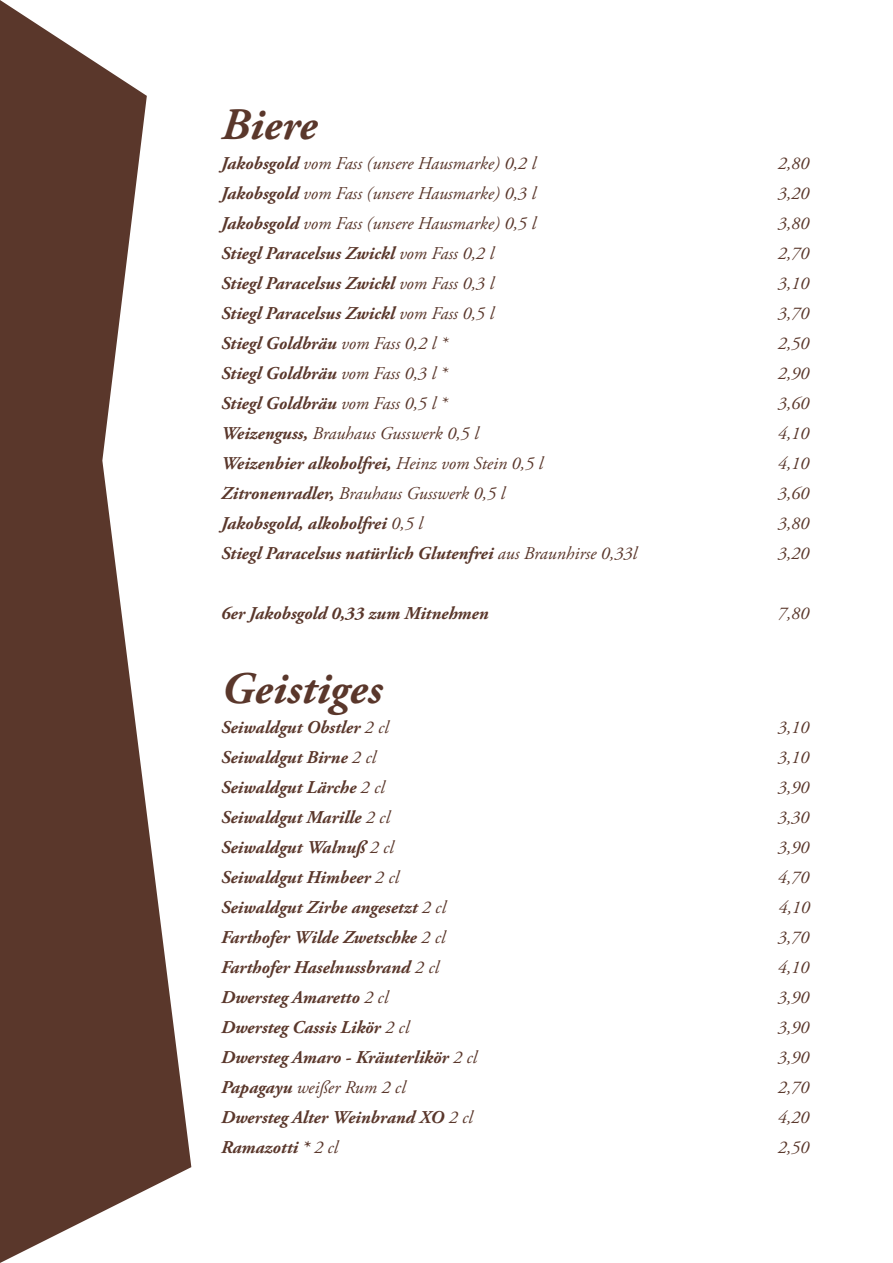
<style>
.page{position:relative;width:893px;height:1263px;background:#fff}
.page>*{position:absolute;margin:0;border:0;box-sizing:border-box;transform-origin:0 0}
.t1{font:italic 700 45px "Adobe Garamond Pro";letter-spacing:.005em;color:#5a372b}
.t2{font:italic 700 18px "Adobe Garamond Pro";color:#5a372b}
.t3{font:italic 18px "Adobe Garamond Pro";color:#5a372b}
.s1{font-weight:700}
.s2{font-weight:400}
</style>
<div class="page">
<svg style="left:0;top:0;width:191px;height:1263px;fill:#5a372b"></svg>
<h1 class="t1" style="left:221px;top:99px;width:97px">Biere</h1>
<p class="t3" style="left:221px;top:152px;width:316px"><span class="s1">Jakobsgold</span> vom Fass (unsere Hausmarke) 0,2 l</p>
<p class="t3" style="left:778px;top:152px;width:33px">2,80</p>
<p class="t3" style="left:221px;top:182px;width:316px"><span class="s1">Jakobsgold</span> vom Fass (unsere Hausmarke) 0,3 l</p>
<p class="t3" style="left:778px;top:182px;width:33px">3,20</p>
<p class="t3" style="left:221px;top:212px;width:316px"><span class="s1">Jakobsgold</span> vom Fass (unsere Hausmarke) 0,5 l</p>
<p class="t3" style="left:778px;top:212px;width:33px">3,80</p>
<p class="t2" style="left:221px;top:243px;width:274px">Stiegl Paracelsus Zwickl <span class="s2">vom Fass 0,2 l</span></p>
<p class="t3" style="left:778px;top:242px;width:33px">2,70</p>
<p class="t2" style="left:221px;top:273px;width:274px">Stiegl Paracelsus Zwickl <span class="s2">vom Fass 0,3 l</span></p>
<p class="t3" style="left:778px;top:272px;width:33px">3,10</p>
<p class="t2" style="left:221px;top:303px;width:274px">Stiegl Paracelsus Zwickl <span class="s2">vom Fass 0,5 l</span></p>
<p class="t3" style="left:778px;top:302px;width:33px">3,70</p>
<p class="t2" style="left:221px;top:333px;width:228px">Stiegl Goldbräu <span class="s2">vom Fass 0,2 l *</span></p>
<p class="t3" style="left:778px;top:332px;width:33px">2,50</p>
<p class="t2" style="left:221px;top:363px;width:228px">Stiegl Goldbräu <span class="s2">vom Fass 0,3 l *</span></p>
<p class="t3" style="left:778px;top:362px;width:33px">2,90</p>
<p class="t2" style="left:221px;top:393px;width:228px">Stiegl Goldbräu <span class="s2">vom Fass 0,5 l *</span></p>
<p class="t3" style="left:778px;top:392px;width:33px">3,60</p>
<p class="t3" style="left:221px;top:422px;width:259px"><span class="s1">Weizenguss,</span> Brauhaus Gusswerk 0,5 l</p>
<p class="t3" style="left:778px;top:422px;width:33px">4,10</p>
<p class="t2" style="left:221px;top:453px;width:323px">Weizenbier alkoholfrei, <span class="s2">Heinz vom Stein 0,5 l</span></p>
<p class="t3" style="left:778px;top:452px;width:33px">4,10</p>
<p class="t3" style="left:221px;top:482px;width:285px"><span class="s1">Zitronenradler,</span> Brauhaus Gusswerk 0,5 l</p>
<p class="t3" style="left:778px;top:482px;width:33px">3,60</p>
<p class="t2" style="left:221px;top:513px;width:203px">Jakobsgold, alkoholfrei <span class="s2">0,5 l</span></p>
<p class="t3" style="left:778px;top:512px;width:33px">3,80</p>
<p class="t2" style="left:221px;top:543px;width:417px">Stiegl Paracelsus natürlich Glutenfrei <span class="s2">aus Braunhirse 0,33l</span></p>
<p class="t3" style="left:778px;top:542px;width:33px">3,20</p>
<p class="t2" style="left:221px;top:603px;width:269px">6er Jakobsgold 0,33 zum Mitnehmen</p>
<p class="t3" style="left:778px;top:602px;width:33px">7,80</p>
<h1 class="t1" style="left:221px;top:663px;width:162px">Geistiges</h1>
<p class="t2" style="left:221px;top:717px;width:169px">Seiwaldgut Obstler <span class="s2">2 cl</span></p>
<p class="t3" style="left:778px;top:716px;width:33px">3,10</p>
<p class="t2" style="left:221px;top:747px;width:156px">Seiwaldgut Birne <span class="s2">2 cl</span></p>
<p class="t3" style="left:778px;top:746px;width:33px">3,10</p>
<p class="t2" style="left:221px;top:777px;width:165px">Seiwaldgut Lärche <span class="s2">2 cl</span></p>
<p class="t3" style="left:778px;top:776px;width:33px">3,90</p>
<p class="t2" style="left:221px;top:807px;width:170px">Seiwaldgut Marille <span class="s2">2 cl</span></p>
<p class="t3" style="left:778px;top:806px;width:33px">3,30</p>
<p class="t2" style="left:221px;top:837px;width:174px">Seiwaldgut Walnuß <span class="s2">2 cl</span></p>
<p class="t3" style="left:778px;top:836px;width:33px">3,90</p>
<p class="t2" style="left:221px;top:867px;width:179px">Seiwaldgut Himbeer <span class="s2">2 cl</span></p>
<p class="t3" style="left:778px;top:866px;width:33px">4,70</p>
<p class="t2" style="left:221px;top:897px;width:226px">Seiwaldgut Zirbe angesetzt <span class="s2">2 cl</span></p>
<p class="t3" style="left:778px;top:896px;width:33px">4,10</p>
<p class="t2" style="left:221px;top:927px;width:226px">Farthofer Wilde Zwetschke <span class="s2">2 cl</span></p>
<p class="t3" style="left:778px;top:926px;width:33px">3,70</p>
<p class="t2" style="left:221px;top:957px;width:219px">Farthofer Haselnussbrand <span class="s2">2 cl</span></p>
<p class="t3" style="left:778px;top:956px;width:33px">4,10</p>
<p class="t2" style="left:221px;top:987px;width:169px">Dwersteg Amaretto <span class="s2">2 cl</span></p>
<p class="t3" style="left:778px;top:986px;width:33px">3,90</p>
<p class="t2" style="left:221px;top:1017px;width:189px">Dwersteg Cassis Likör <span class="s2">2 cl</span></p>
<p class="t3" style="left:778px;top:1016px;width:33px">3,90</p>
<p class="t2" style="left:221px;top:1047px;width:257px">Dwersteg Amaro - Kräuterlikör <span class="s2">2 cl</span></p>
<p class="t3" style="left:778px;top:1046px;width:33px">3,90</p>
<p class="t3" style="left:221px;top:1076px;width:186px"><span class="s1">Papagayu</span> weißer Rum 2 cl</p>
<p class="t3" style="left:778px;top:1076px;width:33px">2,70</p>
<p class="t2" style="left:221px;top:1107px;width:253px">Dwersteg Alter Weinbrand XO <span class="s2">2 cl</span></p>
<p class="t3" style="left:778px;top:1106px;width:33px">4,20</p>
<p class="t2" style="left:221px;top:1137px;width:118px">Ramazotti * <span class="s2">2 cl</span></p>
<p class="t3" style="left:778px;top:1137px;width:33px">2,50</p>
</div>
